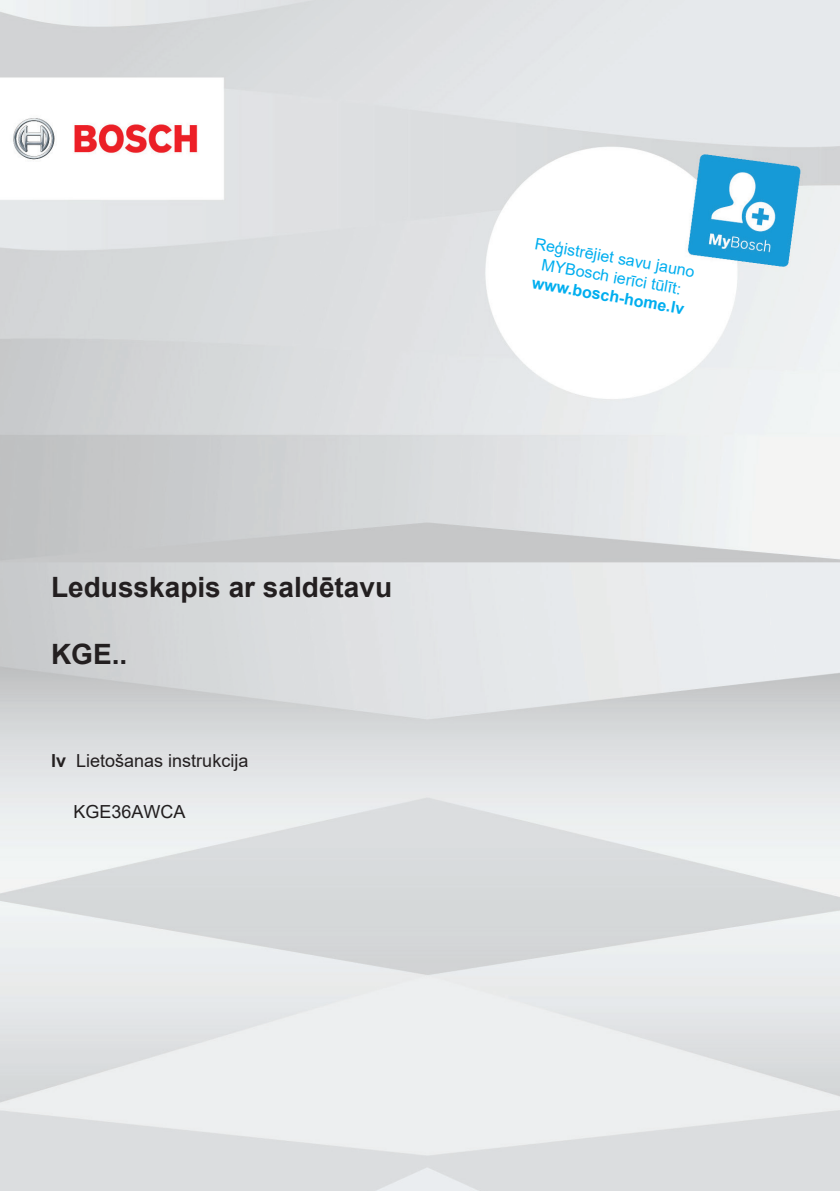
<style>
.page{position:relative;width:840px;height:1191px;background:#fff}
.page>*{position:absolute;margin:0;border:0;box-sizing:border-box;transform-origin:0 0}
.t1{font:700 28px "Arial";color:#231f20}
.t2{font:18px "Arial";color:#231f20}
.t3{font:18px "Arial";color:#221e1f}
.t4{font:16px/19.2px "Arial";color:#00aeef;text-align:center}
.t5{font:700 16px "Arial";color:#00aeef}
.s1{font-weight:700}
</style>
<div class="page">
<img style="left:1px;top:0;width:838px;height:1191px">
<h1 class="t1" style="left:51px;top:567px;width:342px">Ledusskapis ar saldētavu</h1>
<h1 class="t1" style="left:51px;top:634px;width:78px">KGE..</h1>
<p class="t2" style="left:51px;top:748px;width:199px"><span class="s1">lv</span> Lietošanas instrukcija</p>
<p class="t3" style="left:73px;top:799px;width:114px">KGE36AWCA</p>
<p class="t4" style="left:536px;top:234px;width:163px;rotate:10deg">Reģistrējiet savu jauno<br>MYBosch ierīci tūlīt:</p>
<p class="t5" style="left:534px;top:271px;width:156px;rotate:10deg">www.bosch-home.lv</p>
</div>
